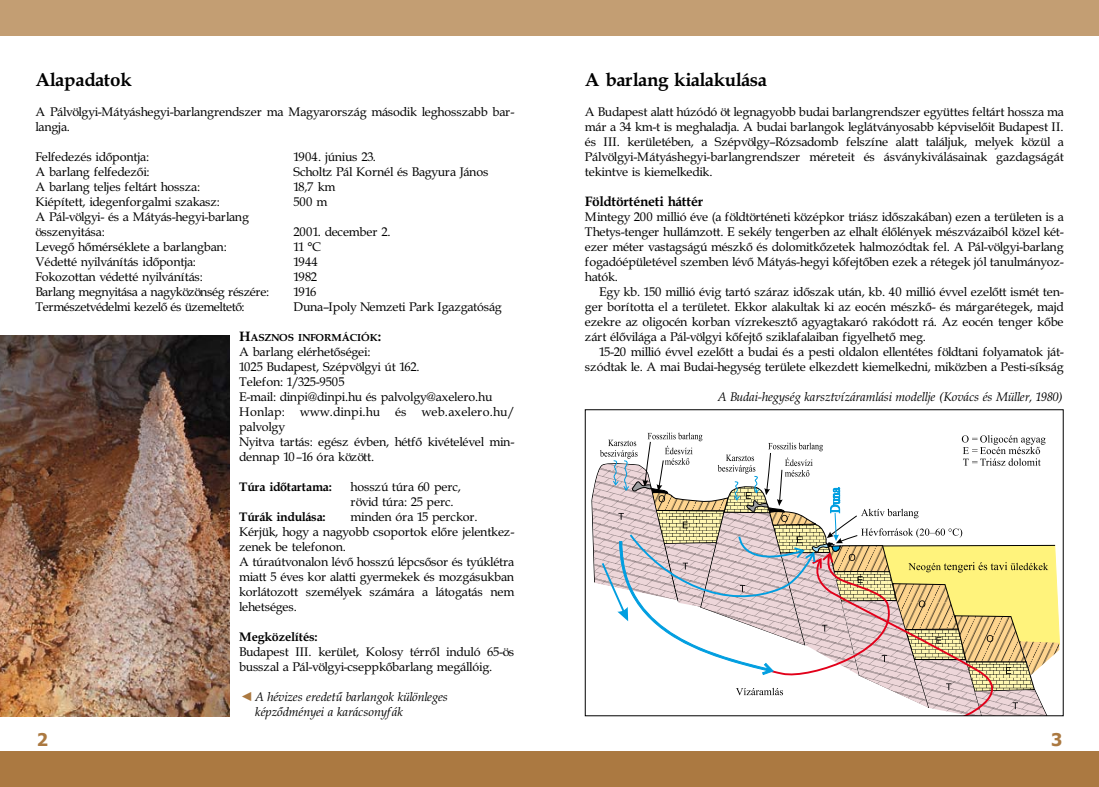
<style>
.page{position:relative;width:1099px;height:787px;background:#fff}
.page>*{position:absolute;margin:0;border:0;box-sizing:border-box;transform-origin:0 0}
.t1{font:700 18.75px "Book Antiqua PFL";color:#000}
.t2{font:700 17.5px "Tahoma";color:#ab7941}
.t3{font:700 13.75px "Book Antiqua PFL";color:#000}
.t4{font:12.5px/15px "Book Antiqua PFL";color:#000}
.t5{font:italic 12.5px/15px "Book Antiqua PFL";color:#000}
.t6{font:700 12.5px "Book Antiqua PFL";color:#000}
.t7{font:12.5px "Book Antiqua PFL";letter-spacing:-.02em;color:#000}
.t8{font:700 10.25px "Book Antiqua PFL";color:#000}
.s1{font-size:13.75px}
.s2{font-family:"Mathematical Pi Six";font-style:normal;color:#ab7941}
</style>
<div class="page">
<div style="left:0;top:0;width:1098px;height:35px;background:#c39e73"></div>
<div style="left:0;top:751px;width:1098px;height:36px;background:#ab7941"></div>
<img style="left:0;top:335px;width:229px;height:381px">
<svg style="left:591px;top:432px;width:469px;height:282px"></svg>
<h1 class="t1" style="left:35px;top:69px;width:98px">Alapadatok</h1>
<p class="t4" style="left:35px;top:104px;width:480px">A Pálvölgyi-Mátyáshegyi-barlangrendszer ma Magyarország második leghosszabb bar&shy;langja.</p>
<p class="t4" style="left:35px;top:149px;width:115px">Felfedezés idõpontja:</p>
<p class="t4" style="left:293px;top:149px;width:84px">1904. június 23.</p>
<p class="t4" style="left:35px;top:164px;width:115px">A barlang felfedezõi:</p>
<p class="t4" style="left:293px;top:164px;width:196px">Scholtz Pál Kornél és Bagyura János</p>
<p class="t4" style="left:35px;top:179px;width:166px">A barlang teljes feltárt hossza:</p>
<p class="t4" style="left:293px;top:179px;width:43px">18,7 km</p>
<p class="t4" style="left:35px;top:194px;width:186px">Kiépített, idegenforgalmi szakasz:</p>
<p class="t4" style="left:293px;top:194px;width:35px">500 m</p>
<p class="t4" style="left:35px;top:209px;width:215px">A Pál-völgyi- és a Mátyás-hegyi-barlang összenyitása:</p>
<p class="t4" style="left:293px;top:224px;width:98px">2001. december 2.</p>
<p class="t4" style="left:35px;top:239px;width:193px">Levegõ hõmérséklete a barlangban:</p>
<p class="t4" style="left:293px;top:239px;width:29px">11 °C</p>
<p class="t4" style="left:35px;top:254px;width:162px">Védetté nyilvánítás idõpontja:</p>
<p class="t4" style="left:293px;top:254px;width:26px">1944</p>
<p class="t4" style="left:35px;top:269px;width:169px">Fokozottan védetté nyilvánítás:</p>
<p class="t4" style="left:293px;top:269px;width:25px">1982</p>
<p class="t4" style="left:35px;top:284px;width:235px">Barlang megnyitása a nagyközönség részére:</p>
<p class="t4" style="left:293px;top:284px;width:24px">1916</p>
<p class="t7" style="left:35px;top:299px;width:211px">Természetvédelmi kezelõ és üzemeltetõ:</p>
<p class="t4" style="left:293px;top:299px;width:209px">Duna–Ipoly Nemzeti Park Igazgatóság</p>
<p class="t8" style="left:239px;top:331px;width:143px"><span class="s1">H</span>ASZNOS INFORMÁCIÓK<span class="s1">:</span></p>
<p class="t4" style="left:239px;top:344px;width:277px">A barlang elérhetõségei:<br>1025 Budapest, Szépvölgyi út 162.<br>Telefon: 1/325-9505<br>E-mail: dinpi@dinpi.hu és palvolgy@axelero.hu<br>Honlap: www.dinpi.hu és web.axelero.hu/ palvolgy<br>Nyitva tartás: egész évben, hétfõ kivételével min&shy;dennap 10–16 óra között.</p>
<p class="t6" style="left:239px;top:479px;width:94px">Túra idõtartama:</p>
<p class="t4" style="left:350px;top:479px;width:112px">hosszú túra 60 perc, rövid túra: 25 perc.</p>
<p class="t6" style="left:239px;top:509px;width:88px">Túrák indulása:</p>
<p class="t4" style="left:239px;top:509px;width:277px;text-indent:111px">minden óra 15 perckor.<br>Kérjük, hogy a nagyobb csoportok elõre jelentkez&shy;zenek be telefonon.<br>A túraútvonalon lévõ hosszú lépcsõsor és tyúklétra miatt 5 éves kor alatti gyermekek és mozgásukban korlátozott személyek számára a látogatás nem lehetséges.</p>
<p class="t6" style="left:239px;top:629px;width:80px">Megközelítés:</p>
<p class="t4" style="left:239px;top:644px;width:276px">Budapest III. kerület, Kolosy térrõl induló 65-ös busszal a Pál-völgyi-cseppkõbarlang megállóig.</p>
<p class="t5" style="left:255px;top:689px;width:194px;text-indent:-14px"><span class="s2">b</span> A hévizes eredetû barlangok különleges képzõdményei a karácsonyfák</p>
<h1 class="t1" style="left:585px;top:69px;width:183px">A barlang kialakulása</h1>
<p class="t4" style="left:585px;top:104px;width:480px;text-align:justify">A Budapest alatt húzódó öt legnagyobb budai barlangrendszer együttes feltárt hossza ma már a 34 km-t is meghaladja. A budai barlangok leglátványosabb képviselõit Budapest II. és III. kerületében, a Szépvölgy–Rózsadomb felszíne alatt találjuk, melyek közül a Pálvölgyi-Mátyáshegyi-barlangrendszer méreteit és ásványkiválásainak gazdagságát tekintve is kiemelkedik.</p>
<p class="t3" style="left:585px;top:193px;width:120px">Földtörténeti háttér</p>
<p class="t4" style="left:585px;top:209px;width:480px;text-align:justify">Mintegy 200 millió éve (a földtörténeti középkor triász idõszakában) ezen a területen is a Thetys-tenger hullámzott. E sekély tengerben az elhalt élõlények mészvázaiból közel két&shy;ezer méter vastagságú mészkõ és dolomitkõzetek halmozódtak fel. A Pál-völgyi-barlang fogadóépületével szemben lévõ Mátyás-hegyi kõfejtõben ezek a rétegek jól tanulmányoz&shy;hatók.</p>
<p class="t4" style="left:585px;top:284px;width:480px;text-align:justify;text-indent:14px">Egy kb. 150 millió évig tartó száraz idõszak után, kb. 40 millió évvel ezelõtt ismét ten&shy;ger borította el a területet. Ekkor alakultak ki az eocén mészkõ- és márgarétegek, majd ezekre az oligocén korban vízrekesztõ agyagtakaró rakódott rá. Az eocén tenger kõbe zárt élõvilága a Pál-völgyi kõfejtõ sziklafalaiban figyelhetõ meg.</p>
<p class="t4" style="left:585px;top:344px;width:480px;text-align:right">15-20 millió évvel ezelõtt a budai és a pesti oldalon ellentétes földtani folyamatok ját&shy;szódtak le. A mai Budai-hegység területe elkezdett kiemelkedni, miközben a Pesti-síkság</p>
<p class="t5" style="left:717px;top:389px;width:346px">A Budai-hegység karsztvízáramlási modellje (Kovács és Müller, 1980)</p>
<h2 class="t2" style="left:37px;top:727px;width:13px">2</h2>
<h2 class="t2" style="left:1051px;top:727px;width:13px">3</h2>
</div>
